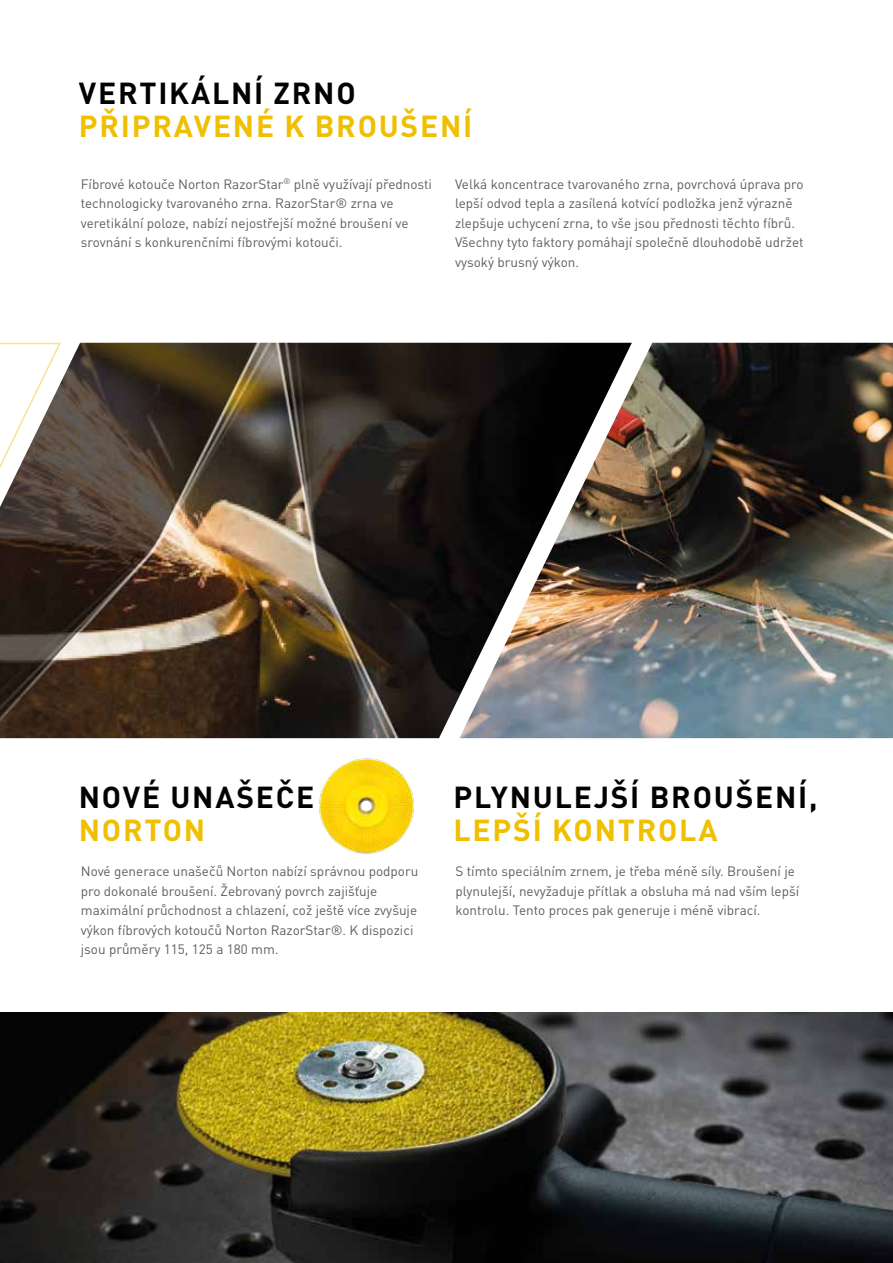
<style>
.page{position:relative;width:893px;height:1263px;background:#fff}
.page>*{position:absolute;margin:0;border:0;box-sizing:border-box;transform-origin:0 0}
.t1{font:700 30px "DIN Pro";letter-spacing:.06em;color:#020203}
.t2{font:700 30px "DIN Pro";letter-spacing:.06em;color:#efbf00}
.t3{font:13.5px/19.5px "DIN Pro";color:#5e5e5f}
</style>
<div class="page">
<img style="left:632px;top:343px;width:261px;height:395px">
<img style="left:0;top:343px;width:632px;height:395px">
<img style="left:0;top:1012px;width:893px;height:251px">
<img style="left:319px;top:758px;width:95px;height:96px">
<h1 class="t1" style="left:79px;top:72px;width:278px">VERTIKÁLNÍ ZRNO</h1>
<h1 class="t2" style="left:79px;top:105px;width:395px">PŘIPRAVENÉ K BROUŠENÍ</h1>
<p class="t3" style="left:81px;top:174px;width:353px">Fíbrové kotouče Norton RazorStar<sup>®</sup> plně využívají přednosti technologicky tvarovaného zrna. RazorStar® zrna ve veretikální poloze, nabízí nejostřejší možné broušení ve srovnání s konkurenčními fíbrovými kotouči.</p>
<p class="t3" style="left:455px;top:174px;width:350px">Velká koncentrace tvarovaného zrna, povrchová úprava pro lepší odvod tepla a zasílená kotvící podložka jenž výrazně zlepšuje uchycení zrna, to vše jsou přednosti těchto fíbrů.<br>Všechny tyto faktory pomáhají společně dlouhodobě udržet vysoký brusný výkon.</p>
<h1 class="t1" style="left:79px;top:777px;width:237px">NOVÉ UNAŠEČE</h1>
<h1 class="t2" style="left:79px;top:810px;width:128px">NORTON</h1>
<p class="t3" style="left:81px;top:861px;width:339px">Nové generace unašečů Norton nabízí správnou podporu pro dokonalé broušení. Žebrovaný povrch zajišťuje maximální průchodnost a chlazení, což ještě více zvyšuje výkon fíbrových kotoučů Norton RazorStar®. K dispozici jsou průměry 115, 125 a 180 mm.</p>
<h1 class="t1" style="left:453px;top:777px;width:365px">PLYNULEJŠÍ BROUŠENÍ,</h1>
<h1 class="t2" style="left:453px;top:810px;width:265px">LEPŠÍ KONTROLA</h1>
<p class="t3" style="left:455px;top:861px;width:345px">S tímto speciálním zrnem, je třeba méně síly. Broušení je plynulejší, nevyžaduje přítlak a obsluha má nad vším lepší kontrolu. Tento proces pak generuje i méně vibrací.</p>
</div>
